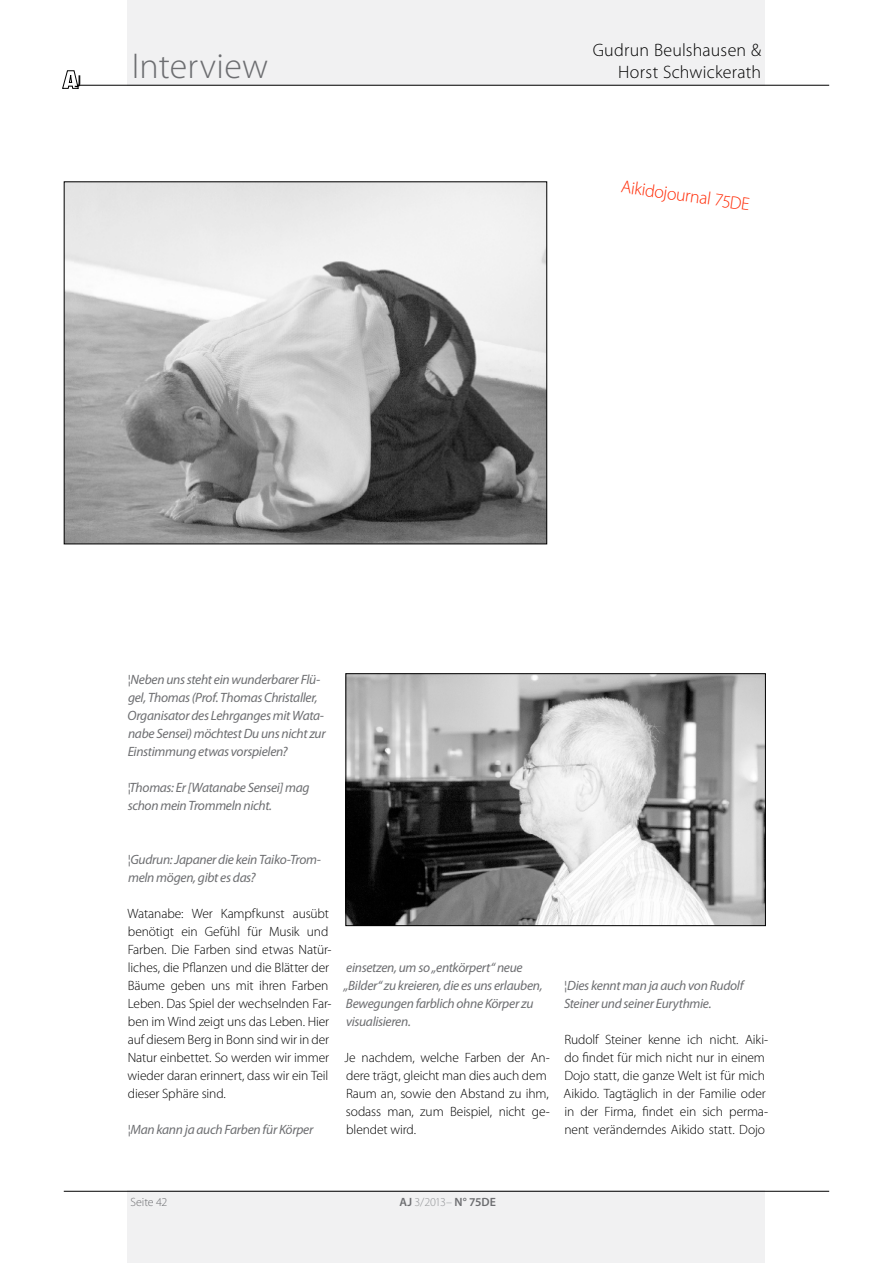
<style>
.page{position:relative;width:893px;height:1263px;background:#fff}
.page>*{position:absolute;margin:0;border:0;box-sizing:border-box;transform-origin:0 0}
.t1{font:300 36px "Myriad Pro";letter-spacing:.01em;color:#6d6e71}
.t2{font:300 18px/21.6px "Myriad Pro";letter-spacing:.01em;color:#000;text-align:right}
.t3{font:300 18px "Myriad Pro";color:#ff2b06}
.t4{font:17.25px "Myriad Pro";color:#000;scale:1.06 1}
.t5{font:300 13.5px/18px "Myriad Pro";letter-spacing:-.01em;color:#000}
.t6{font:italic 13.5px/18px "Myriad Pro";letter-spacing:-.02em;color:#6d6e71}
.t7{font:600 12px "Myriad Pro";color:#6d6e71}
.t8{font:300 12px "Myriad Pro";letter-spacing:-.005em;color:#6d6e71}
.s1{font-style:normal}
.s2{font-weight:300;color:#939598}
</style>
<div class="page">
<div style="left:128px;top:0;width:637px;height:85px;background:#f1f1f2"></div>
<div style="left:128px;top:1191px;width:637px;height:72px;background:#f1f1f2"></div>
<hr style="left:64px;top:85px;width:765px;height:1px;background:#000">
<hr style="left:64px;top:1191px;width:765px;height:1px;background:#000">
<svg style="left:62px;top:71px;width:16px;height:18px"></svg>
<img style="left:66px;top:183px;width:479px;height:359px">
<img style="left:347px;top:675px;width:417px;height:249px">
<div style="left:345px;top:673px;width:421px;height:253px;border:1px solid #000"></div>
<p class="t4" style="left:75px;top:70px;width:8px">J</p>
<h1 class="t1" style="left:132px;top:44px;width:138px">Interview</h1>
<h2 class="t2" style="left:593px;top:39px;width:170px">Gudrun Beulshausen &amp;<br>Horst Schwickerath</h2>
<h2 class="t3" style="left:623px;top:176px;width:131px;rotate:8deg">Aikidojournal 75DE</h2>
<p class="t6" style="left:128px;top:670px;width:200px"><span class="s1">¦</span>Neben uns steht ein wunderbarer Flü&shy;gel, Thomas (Prof. Thomas Christaller, Organisator des Lehrganges mit Wata&shy;nabe Sensei) möchtest Du uns nicht zur Einstimmung etwas vorspielen?</p>
<p class="t6" style="left:128px;top:778px;width:184px"><span class="s1">¦</span>Thomas: Er [Watanabe Sensei] mag schon mein Trommeln nicht.</p>
<p class="t6" style="left:128px;top:850px;width:195px"><span class="s1">¦</span>Gudrun: Japaner die kein Taiko-Trom&shy;meln mögen, gibt es das?</p>
<p class="t5" style="left:128px;top:904px;width:206px">Watanabe: Wer Kampfkunst ausübt benötigt ein Gefühl für Musik und Farben. Die Farben sind etwas Natür&shy;liches, die Pflanzen und die Blätter der Bäume geben uns mit ihren Farben Leben. Das Spiel der wechselnden Far&shy;ben im Wind zeigt uns das Leben. Hier auf diesem Berg in Bonn sind wir in der Natur einbettet. So werden wir immer wieder daran erinnert, dass wir ein Teil dieser Sphäre sind.</p>
<p class="t6" style="left:128px;top:1120px;width:187px"><span class="s1">¦</span>Man kann ja auch Farben für Körper</p>
<p class="t6" style="left:344px;top:958px;width:201px">einsetzen, um so „entkörpert“ neue „Bilder“ zu kreieren, die es uns erlauben,<br>Bewegungen farblich ohne Körper zu visualisieren.</p>
<p class="t5" style="left:345px;top:1048px;width:207px">Je nachdem, welche Farben der An&shy;dere trägt, gleicht man dies auch dem<br>Raum an, sowie den Abstand zu ihm, sodass man, zum Beispiel, nicht ge&shy;blendet wird.</p>
<p class="t6" style="left:564px;top:976px;width:181px"><span class="s1">¦</span>Dies kennt man ja auch von Rudolf<br>Steiner und seiner Eurythmie.</p>
<p class="t5" style="left:564px;top:1030px;width:206px">Rudolf Steiner kenne ich nicht. Aiki&shy;do findet für mich nicht nur in einem Dojo statt, die ganze Welt ist für mich Aikido. Tagtäglich in der Familie oder in der Firma, findet ein sich perma&shy;nent veränderndes Aikido statt. Dojo</p>
<p class="t8" style="left:131px;top:1195px;width:38px">Seite 42</p>
<p class="t7" style="left:399px;top:1194px;width:98px">AJ <span class="s2">3/2013–</span> N° 75DE</p>
</div>
